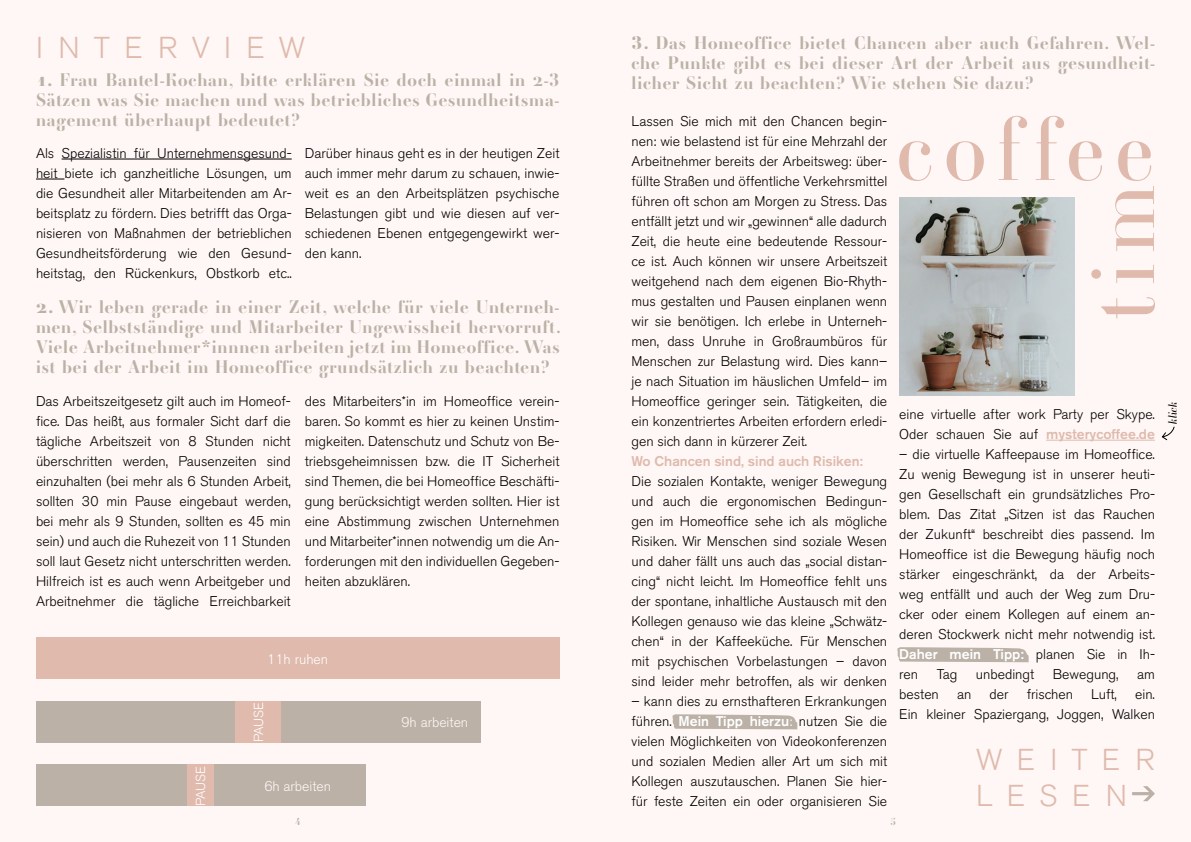
<style>
.page{position:relative;width:1191px;height:842px;background:#fff7f5}
.page>*{position:absolute;margin:0;border:0;box-sizing:border-box;transform-origin:0 0}
.t1{font:300 30px/36px "Akzidenz Grotesk BE";letter-spacing:.475em;color:#dfbaad}
.t2{font:700 18px/20px "Ambroise Std";letter-spacing:.05em;color:#bbb1a7;text-align:justify}
.t3{font:300 14px/20px "Akzidenz Grotesk BE";color:#000;text-align:justify}
.t4{font:500 14px "Akzidenz Grotesk BE";color:#dfbaad}
.t5{font:300 14px "Akzidenz Grotesk BE";color:#fff7f5}
.t6{font:300 14px "Akzidenz Grotesk BE";color:#fff}
.t7{font:300 13px "Akzidenz Grotesk BE";letter-spacing:-.01em;color:#fff}
.t8{font:italic 12px "Ambroise Std";letter-spacing:-.005em;color:#000}
.t9{font:700 10px "Ambroise Std";color:#bbb1a7}
.s1{font-weight:800}
.s2{font-weight:500;color:#fff}
.s3{color:#fff}
.s4{font-weight:500;color:#dfbaad}
</style>
<div class="page">
<div style="left:36px;top:638px;width:523px;height:41px;background:#dfbaad"></div>
<div style="left:36px;top:701px;width:444px;height:41px;background:#bbb1a7"></div>
<div style="left:235px;top:701px;width:46px;height:41px;background:#dfbaad"></div>
<div style="left:36px;top:765px;width:329px;height:41px;background:#bbb1a7"></div>
<div style="left:188px;top:765px;width:26px;height:41px;background:#dfbaad"></div>
<hr style="left:62px;top:159px;width:230px;height:1px;background:#000">
<svg style="left:36px;top:179px;width:28px;height:1px"></svg>
<svg style="left:672px;top:714px;width:126px;height:15px;background:#c0b7ad"></svg>
<svg style="left:897px;top:647px;width:132px;height:15px;background:#c0b6ad"></svg>
<hr style="left:1046px;top:440px;width:109px;height:1px;background:#dfbaad">
<svg style="left:1132px;top:786px;width:23px;height:15px"></svg>
<svg style="left:899px;top:116px;width:256px;height:203px"></svg>
<img style="left:899px;top:197px;width:175px;height:198px">
<svg style="left:1161px;top:426px;width:14px;height:15px"></svg>
<h1 class="t1" style="left:36px;top:31px;width:271px">INTERVIEW</h1>
<p class="t2" style="left:36px;top:70px;width:525px"><span class="s1">1.</span> Frau Bantel-Kochan, bitte erklären Sie doch einmal in 2-3<br>Sätzen was Sie machen und was betriebliches Gesundheitsma&shy;nagement überhaupt bedeutet?</p>
<p class="t3" style="left:36px;top:143px;width:257px">Als Spezialistin für Unternehmensgesund&shy;heit biete ich ganzheitliche Lösungen, um die Gesundheit aller Mitarbeitenden am Ar&shy;beitsplatz zu fördern. Dies betrifft das Orga&shy;nisieren von Maßnahmen der betrieblichen Gesundheitsförderung wie den Gesund&shy;heitstag, den Rückenkurs, Obstkorb etc..</p>
<p class="t3" style="left:305px;top:143px;width:256px">Darüber hinaus geht es in der heutigen Zeit auch immer mehr darum zu schauen, inwie&shy;weit es an den Arbeitsplätzen psychische Belastungen gibt und wie diesen auf ver&shy;schiedenen Ebenen entgegengewirkt wer&shy;den kann.</p>
<p class="t2" style="left:36px;top:297px;width:526px"><span class="s1">2.</span> Wir leben gerade in einer Zeit, welche für viele Unterneh&shy;men, Selbstständige und Mitarbeiter Ungewissheit hervorruft.<br>Viele Arbeitnehmer*innnen arbeiten jetzt im Homeoffice. Was ist bei der Arbeit im Homeoffice grundsätzlich zu beachten?</p>
<p class="t3" style="left:36px;top:391px;width:256px">Das Arbeitszeitgesetz gilt auch im Homeof&shy;fice. Das heißt, aus formaler Sicht darf die tägliche Arbeitszeit von 8 Stunden nicht überschritten werden, Pausenzeiten sind einzuhalten (bei mehr als 6 Stunden Arbeit, sollten 30 min Pause eingebaut werden, bei mehr als 9 Stunden, sollten es 45 min sein) und auch die Ruhezeit von 11 Stunden soll laut Gesetz nicht unterschritten werden.<br>Hilfreich ist es auch wenn Arbeitgeber und Arbeitnehmer die tägliche Erreichbarkeit</p>
<p class="t3" style="left:305px;top:391px;width:256px">des Mitarbeiters*in im Homeoffice verein&shy;baren. So kommt es hier zu keinen Unstim&shy;migkeiten. Datenschutz und Schutz von Be&shy;triebsgeheimnissen bzw. die IT Sicherheit sind Themen, die bei Homeoffice Beschäfti&shy;gung berücksichtigt werden sollten. Hier ist eine Abstimmung zwischen Unternehmen und Mitarbeiter*innen notwendig um die An&shy;forderungen mit den individuellen Gegeben&shy;heiten abzuklären.</p>
<p class="t7" style="left:193px;top:806px;width:42px;rotate:-90deg">PAUSE</p>
<p class="t6" style="left:267px;top:651px;width:62px">11h ruhen</p>
<p class="t7" style="left:251px;top:742px;width:42px;rotate:-90deg">PAUSE</p>
<p class="t5" style="left:264px;top:778px;width:68px">6h arbeiten</p>
<p class="t5" style="left:401px;top:714px;width:68px">9h arbeiten</p>
<p class="t2" style="left:631px;top:33px;width:525px"><span class="s1">3.</span> Das Homeoffice bietet Chancen aber auch Gefahren. Wel&shy;che Punkte gibt es bei dieser Art der Arbeit aus gesundheit&shy;licher Sicht zu beachten? Wie stehen Sie dazu?</p>
<p class="t3" style="left:631px;top:112px;width:257px">Lassen Sie mich mit den Chancen begin&shy;nen: wie belastend ist für eine Mehrzahl der Arbeitnehmer bereits der Arbeitsweg: über&shy;füllte Straßen und öffentliche Verkehrsmittel führen oft schon am Morgen zu Stress. Das entfällt jetzt und wir „gewinnen“ alle dadurch Zeit, die heute eine bedeutende Ressour&shy;ce ist. Auch können wir unsere Arbeitszeit weitgehend nach dem eigenen Bio-Rhyth&shy;mus gestalten und Pausen einplanen wenn wir sie benötigen. Ich erlebe in Unterneh&shy;men, dass Unruhe in Großraumbüros für Menschen zur Belastung wird. Dies kann– je nach Situation im häuslichen Umfeld– im Homeoffice geringer sein. Tätigkeiten, die ein konzentriertes Arbeiten erfordern erledi&shy;gen sich dann in kürzerer Zeit.</p>
<p class="t4" style="left:631px;top:453px;width:233px">Wo Chancen sind, sind auch Risiken:</p>
<p class="t3" style="left:631px;top:472px;width:257px">Die sozialen Kontakte, weniger Bewegung und auch die ergonomischen Bedingun&shy;gen im Homeoffice sehe ich als mögliche Risiken. Wir Menschen sind soziale Wesen und daher fällt uns auch das „social distan&shy;cing“ nicht leicht. Im Homeoffice fehlt uns der spontane, inhaltliche Austausch mit den Kollegen genauso wie das kleine „Schwätz&shy;chen“ in der Kaffeeküche. Für Menschen mit psychischen Vorbelastungen – davon sind leider mehr betroffen, als wir denken</p>
<p class="t3" style="left:631px;top:692px;width:257px">– kann dies zu ernsthafteren Erkrankungen führen. <span class="s2">Mein Tipp hierzu</span><span class="s3">:</span> nutzen Sie die vielen Möglichkeiten von Videokonferenzen und sozialen Medien aller Art um sich mit Kollegen auszutauschen. Planen Sie hier&shy;für feste Zeiten ein oder organisieren Sie</p>
<p class="t3" style="left:899px;top:404px;width:257px">eine virtuelle after work Party per Skype.<br>Oder schauen Sie auf <span class="s4">mysterycoffee.de</span></p>
<p class="t3" style="left:899px;top:444px;width:257px">– die virtuelle Kaffeepause im Homeoffice.<br>Zu wenig Bewegung ist in unserer heuti&shy;gen Gesellschaft ein grundsätzliches Pro&shy;blem. Das Zitat „Sitzen ist das Rauchen der Zukunft“ beschreibt dies passend. Im Homeoffice ist die Bewegung häufig noch stärker eingeschränkt, da der Arbeits&shy;weg entfällt und auch der Weg zum Dru&shy;cker oder einem Kollegen auf einem an&shy;deren Stockwerk nicht mehr notwendig ist.<br><span class="s2">Daher mein Tipp:</span> planen Sie in Ih&shy;ren</p>
<p class="t3" style="left:936px;top:664px;width:22px">Tag</p>
<p class="t3" style="left:976px;top:664px;width:60px">unbedingt</p>
<p class="t3" style="left:1052px;top:664px;width:67px">Bewegung,</p>
<p class="t3" style="left:1137px;top:664px;width:19px">am</p>
<p class="t3" style="left:899px;top:684px;width:41px">besten</p>
<p class="t3" style="left:957px;top:684px;width:16px">an</p>
<p class="t3" style="left:989px;top:684px;width:20px">der</p>
<p class="t3" style="left:1026px;top:684px;width:48px">frischen</p>
<p class="t3" style="left:1091px;top:684px;width:27px">Luft,</p>
<p class="t3" style="left:899px;top:684px;width:257px;text-align:right">ein.<br>Ein kleiner Spaziergang, Joggen, Walken</p>
<h1 class="t1" style="left:976px;top:742px;width:180px">WEITER<br>LESEN</h1>
<p class="t9" style="left:295px;top:815px;width:7px">4</p>
<p class="t9" style="left:890px;top:815px;width:7px">5</p>
<p class="t8" style="left:1164px;top:424px;width:23px;rotate:-90deg">klick</p>
</div>
